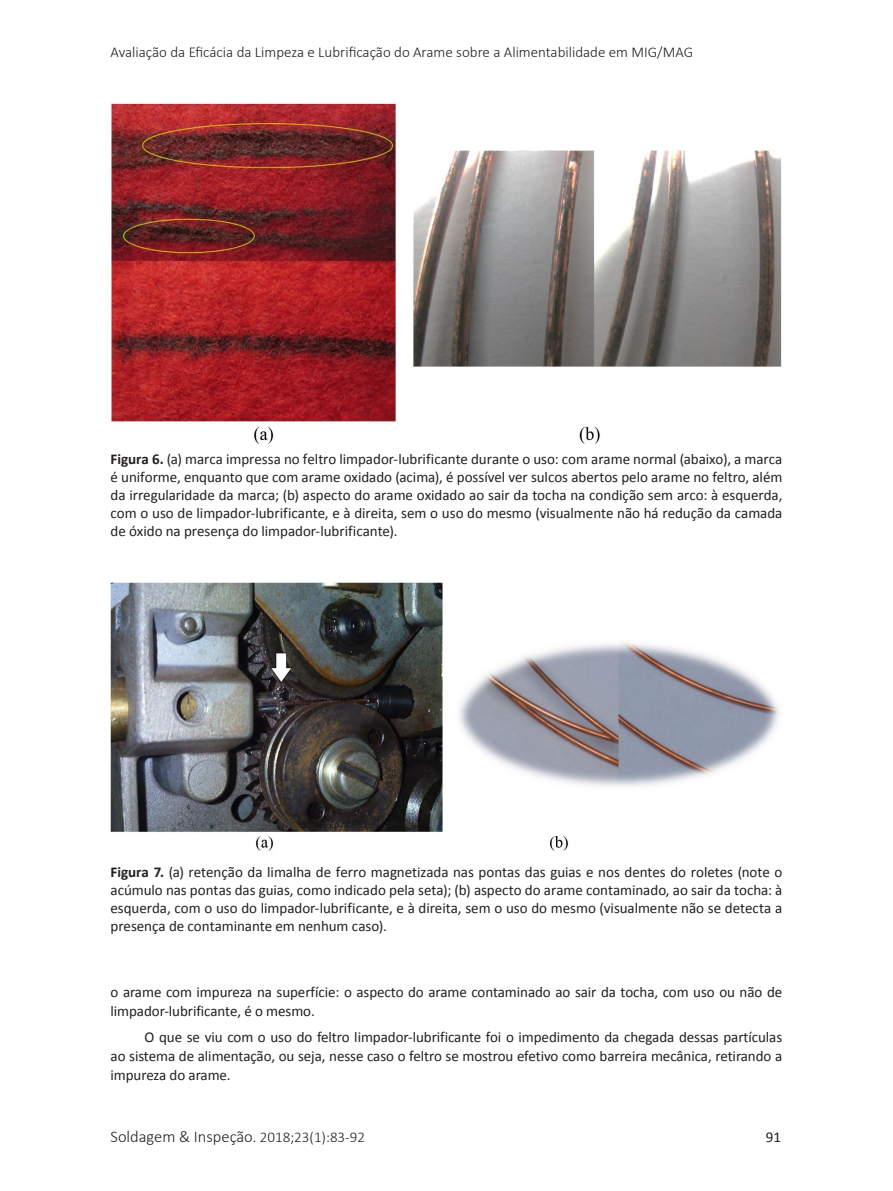
<style>
.page{position:relative;width:893px;height:1191px;background:#fff}
.page>*{position:absolute;margin:0;border:0;box-sizing:border-box;transform-origin:0 0}
.t1{font:300 16.5px "Calibri";color:#231f20}
.FigureCaption{font:15px/18px "Calibri";color:#231f20;text-align:justify}
.Paragraph{font:15px/19px "Calibri";letter-spacing:-.005em;color:#231f20}
.t2{font:300 15px "Calibri";color:#231f20}
.s1{font-weight:700}
.s2{font-size:15px}
</style>
<div class="page">
<img style="left:111px;top:102px;width:671px;height:342px">
<img style="left:111px;top:582px;width:668px;height:269px">
<p class="t2" style="left:111px;top:42px;width:584px">Avaliação da Eficácia da Limpeza e Lubrificação do Arame sobre a Alimentabilidade em MIG/MAG</p>
<p class="FigureCaption" style="left:111px;top:450px;width:673px"><span class="s1">Figura 6.</span> (a) marca impressa no feltro limpador-lubrificante durante o uso: com arame normal (abaixo), a marca é uniforme, enquanto que com arame oxidado (acima), é possível ver sulcos abertos pelo arame no feltro, além da irregularidade da marca; (b) aspecto do arame oxidado ao sair da tocha na condição sem arco: à esquerda, com o uso de limpador-lubrificante, e à direita, sem o uso do mesmo (visualmente não há redução da camada de óxido na presença do limpador-lubrificante).</p>
<p class="FigureCaption" style="left:111px;top:863px;width:673px"><span class="s1">Figura 7.</span> (a) retenção da limalha de ferro magnetizada nas pontas das guias e nos dentes do roletes (note o acúmulo nas pontas das guias, como indicado pela seta); (b) aspecto do arame contaminado, ao sair da tocha: à esquerda, com o uso do limpador-lubrificante, e à direita, sem o uso do mesmo (visualmente não se detecta a presença de contaminante em nenhum caso).</p>
<p class="Paragraph" style="left:111px;top:982px;width:673px">o arame com impureza na superfície: o aspecto do arame contaminado ao sair da tocha, com uso ou não de limpador-lubrificante, é o mesmo.</p>
<p class="Paragraph" style="left:111px;top:1027px;width:673px;text-align:justify;text-indent:34px">O que se viu com o uso do feltro limpador-lubrificante foi o impedimento da chegada dessas partículas ao sistema de alimentação, ou seja, nesse caso o feltro se mostrou efetivo como barreira mecânica, retirando a impureza do arame.</p>
<p class="t1" style="left:111px;top:1126px;width:256px">Soldagem &amp; Inspeção<span class="s2">. 2018;23(1):83-92</span></p>
<p class="FigureCaption" style="left:766px;top:1128px;width:17px">91</p>
</div>
